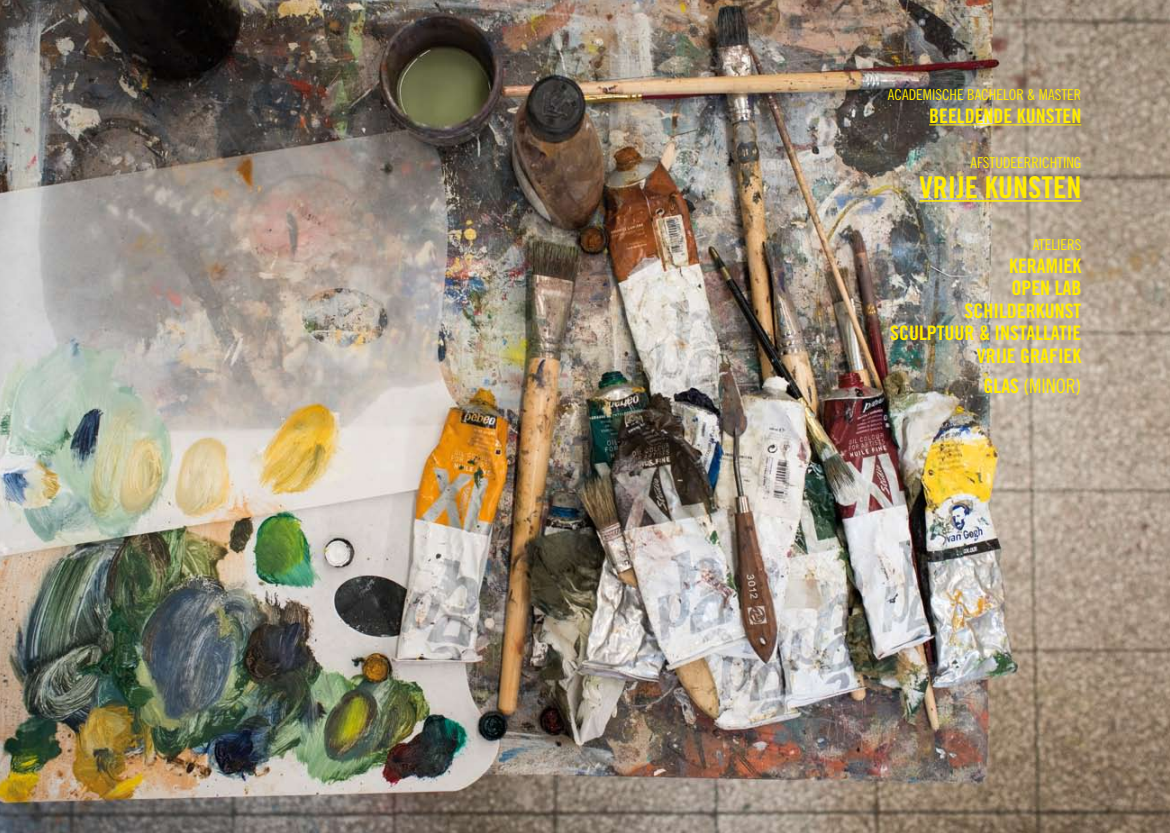
<style>
.page{position:relative;width:1170px;height:833px;background:#fff}
.page>*{position:absolute;margin:0;border:0;box-sizing:border-box;transform-origin:0 0}
.t1{font:30px "Trade Gothic Bold Cond Twenty";color:#ffed00}
.t2{font:20px/22.5px "Trade Gothic Bold Cond Twenty";color:#ffed00;text-align:right}
.t3{font:20px "Trade Gothic Cond Eighteen";color:#ffed00}
.t4{font:15px "Trade Gothic Cond Eighteen";color:#ffed00}
.s1{font-family:"Trade Gothic Bold Cond Twenty"}
</style>
<div class="page">
<img style="left:0;top:0;width:1169px;height:833px">
<hr style="left:929px;top:124px;width:152px;height:1px;background:#ffed00">
<hr style="left:919px;top:200px;width:162px;height:2px;background:#ffed00">
<p class="t4" style="left:887px;top:86px;width:195px">ACADEMISCHE BACHELOR &amp; MASTER</p>
<p class="t2" style="left:929px;top:104px;width:154px">BEELDENDE KUNSTEN</p>
<p class="t4" style="left:970px;top:154px;width:112px">AFSTUDEERRICHTING</p>
<h1 class="t1" style="left:919px;top:169px;width:163px">VRIJE KUNSTEN</h1>
<p class="t4" style="left:1032px;top:236px;width:50px">ATELIERS</p>
<p class="t2" style="left:890px;top:254px;width:193px">KERAMIEK<br>OPEN LAB<br>SCHILDERKUNST<br>SC ULPTUUR &amp; INSTALLATIE<br>VRIJE GRAFIEK</p>
<p class="t3" style="left:983px;top:373px;width:99px"><span class="s1">GLAS</span> (MINOR)</p>
</div>
